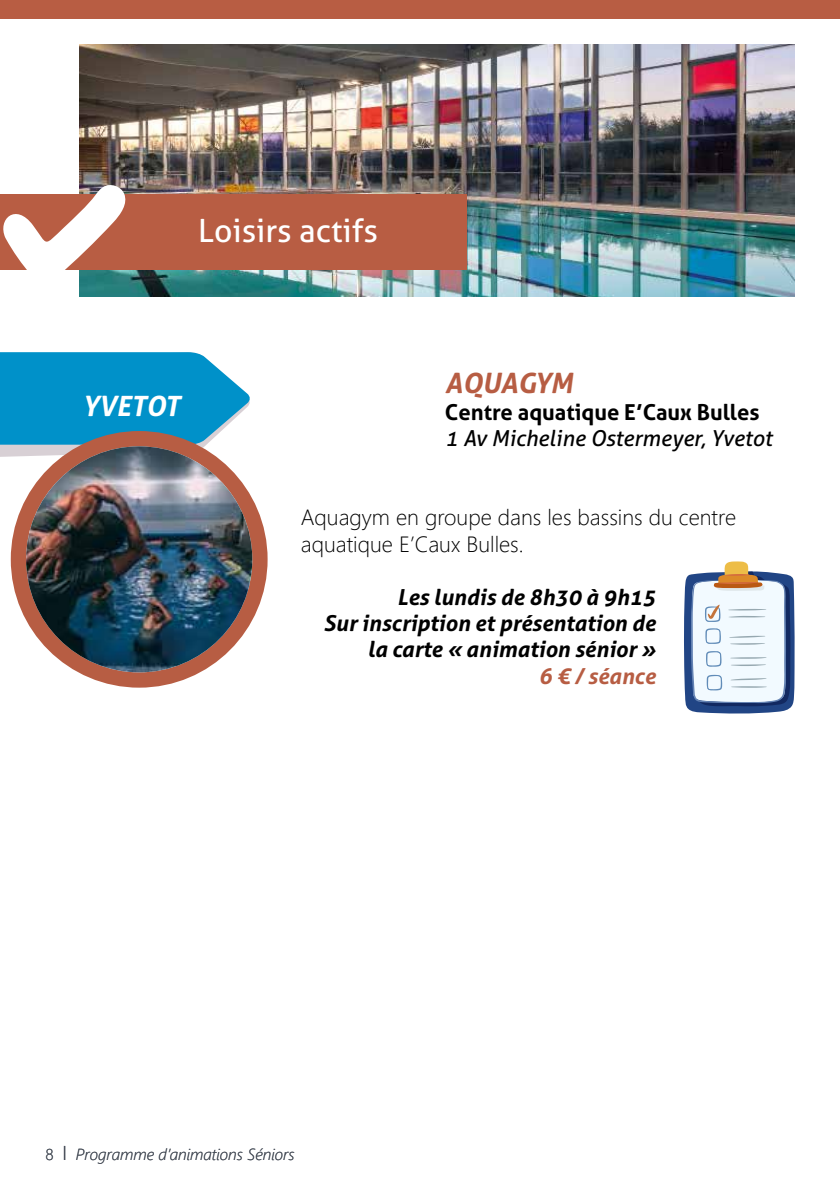
<style>
.page{position:relative;width:840px;height:1191px;background:#fff}
.page>*{position:absolute;margin:0;border:0;box-sizing:border-box;transform-origin:0 0}
.t1{font:32px "Aller";color:#fff}
.t2{font:italic 700 28px "Aller";letter-spacing:-.01em;color:#b75d43}
.t3{font:italic 700 28px "Aller";color:#fff}
.t4{font:italic 700 22px/26.4px "Aller";color:#000;text-align:right}
.t5{font:300 22px/26.4px "Segoe UI";color:#000}
.t6{font:italic 22px "Aller";color:#000}
.t7{font:700 22px "Aller";color:#000}
.t8{font:italic 700 22px "Aller";color:#b75d43}
.t9{font:italic 300 16px "Segoe UI";color:#404752}
.s1{font-style:normal}
.s2{font-style:normal;font-size:20px}
</style>
<div class="page">
<img style="left:79px;top:45px;width:715px;height:251px">
<div style="left:0;top:194px;width:466px;height:75px;background:#b85d43"></div>
<svg style="left:0;top:183px;width:128px;height:101px"></svg>
<div style="left:0;top:0;width:839px;height:18px;background:#b85d43"></div>
<svg style="left:0;top:352px;width:250px;height:105px;background:#249fcf"></svg>
<svg style="left:684px;top:561px;width:110px;height:153px"></svg>
<div style="left:11px;top:431px;width:256px;height:256px;background:#b75d43;border-radius:50%"></div>
<img style="left:26px;top:446px;width:226px;height:226px;border-radius:113px">
<h1 class="t1" style="left:198px;top:211px;width:181px">Loisirs actifs</h1>
<p class="t3" style="left:83px;top:388px;width:99px">YVETOT</p>
<p class="t2" style="left:444px;top:366px;width:129px">AQUAGYM</p>
<p class="t7" style="left:444px;top:398px;width:316px">Centre aquatique E’Caux Bulles</p>
<p class="t6" style="left:444px;top:425px;width:328px">1 Av Micheline Ostermeyer, Yvetot</p>
<p class="t5" style="left:300px;top:502px;width:436px">Aquagym en groupe dans les bassins du centre aquatique E’Caux Bulles.</p>
<p class="t4" style="left:323px;top:583px;width:333px">Les lundis de 8h30 à 9h15<br>Sur inscription et présentation de la carte « animation sénior »</p>
<p class="t8" style="left:538px;top:662px;width:118px">6 € / séance</p>
<p class="t9" style="left:45px;top:1139px;width:251px"><span class="s1">8</span> <span class="s2">I</span> Programme d’animations Séniors</p>
</div>
